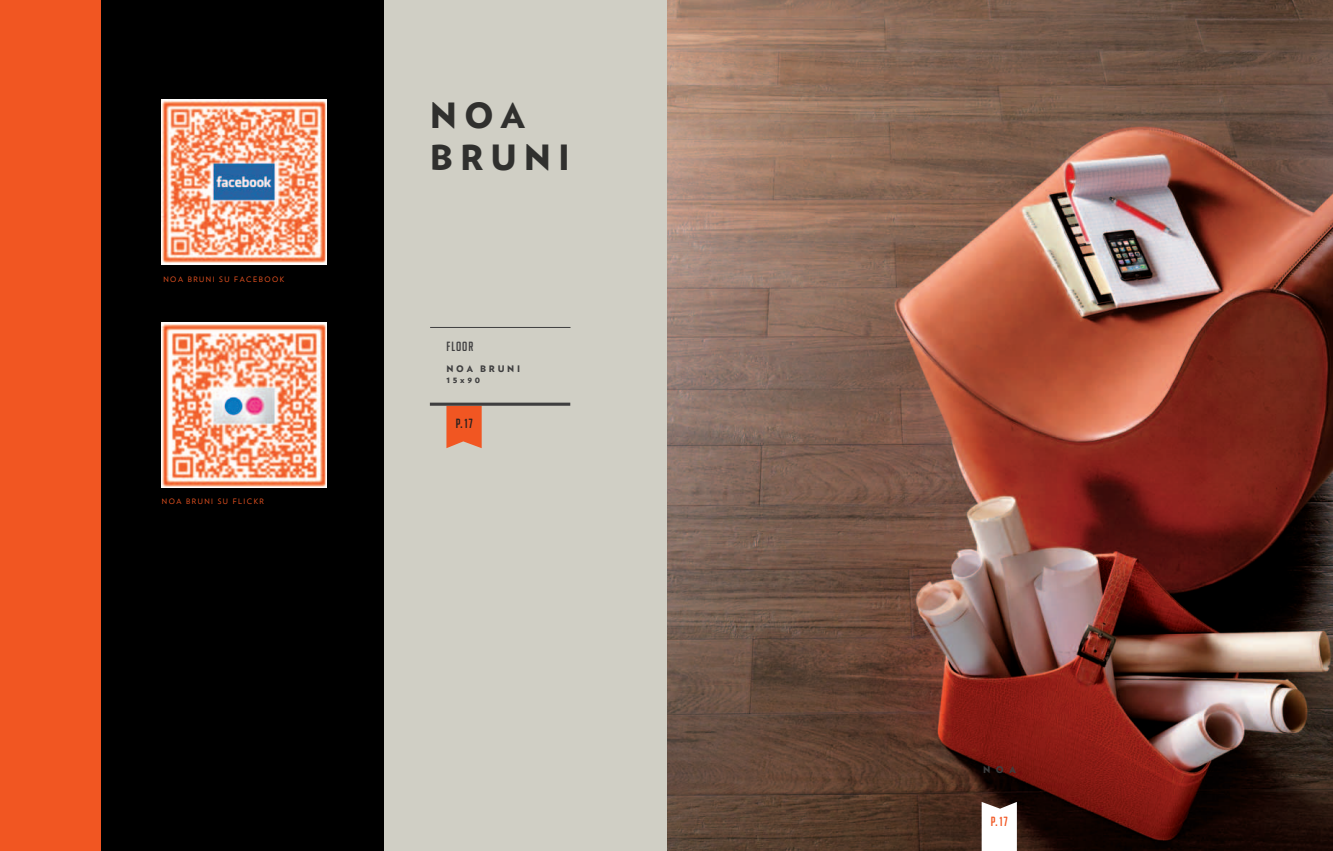
<style>
.page{position:relative;width:1333px;height:851px;background:#fff}
.page>*{position:absolute;margin:0;border:0;box-sizing:border-box;transform-origin:0 0}
.t1{font:900 34.7px/41.6px "Verlag";letter-spacing:.2em;color:#30302e}
.t2{font:13px "Big Noodle Titling";letter-spacing:.075em;color:#3e3e3f}
.t3{font:13px "Big Noodle Titling";color:#f15622}
.t4{font:13px "Big Noodle Titling";color:#231f20}
.t5{font:900 9.3px "Verlag";color:#3e3e3f}
.t6{font:900 9px/10.8px "Verlag";letter-spacing:.3em;color:#3e3e3f}
.t7{font:7.4px "Verlag";letter-spacing:.2em;color:#f15622}
</style>
<div class="page">
<img style="left:666px;top:0;width:666px;height:850px">
<div style="left:0;top:0;width:666px;height:850px;background:#d0cfc5"></div>
<div style="left:100px;top:0;width:283px;height:850px;background:#000"></div>
<div style="left:0;top:0;width:100px;height:850px;background:#f15622"></div>
<svg style="left:981px;top:801px;width:35px;height:49px"></svg>
<svg style="left:446px;top:405px;width:35px;height:43px;background:#ea6031"></svg>
<hr style="left:430px;top:402px;width:140px;height:3px;background:#3e3e3f">
<hr style="left:430px;top:327px;width:140px;height:1px;background:#3e3e3f">
<img style="left:162px;top:99px;width:165px;height:165px">
<img style="left:162px;top:323px;width:165px;height:165px">
<p class="t7" style="left:163px;top:275px;width:122px">NOA BRUNI SU FACEBOOK</p>
<p class="t7" style="left:162px;top:497px;width:104px">NOA BRUNI SU FLICKR</p>
<h1 class="t1" style="left:430px;top:97px;width:141px">NOA<br>BRUNI</h1>
<h2 class="t2" style="left:446px;top:339px;width:28px">FLOOR</h2>
<p class="t6" style="left:446px;top:364px;width:75px">NOA BRUNI<br>15x90</p>
<h2 class="t4" style="left:456px;top:416px;width:18px">P.17</h2>
<p class="t5" style="left:983px;top:765px;width:34px">NOA</p>
<h2 class="t3" style="left:990px;top:814px;width:18px">P.17</h2>
</div>
